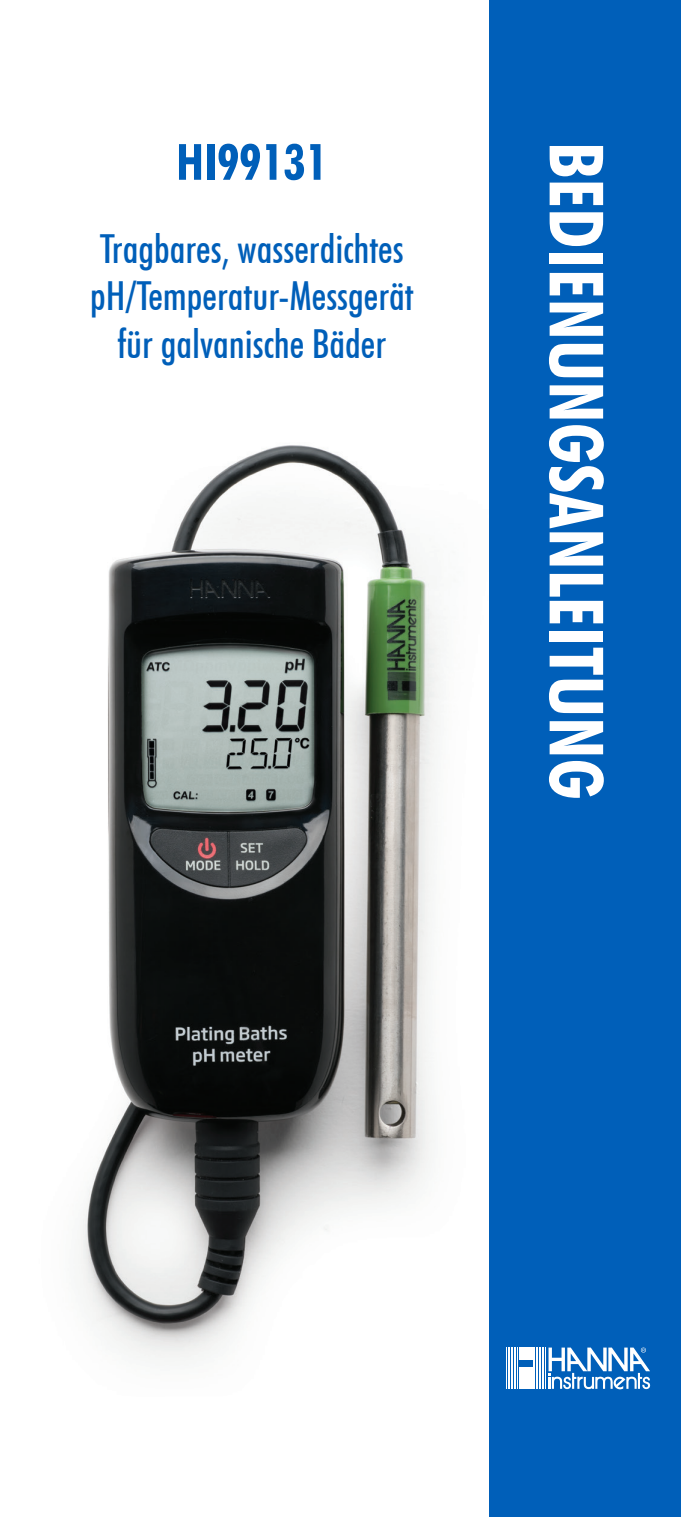
<style>
.page{position:relative;width:681px;height:1517px;background:#fff}
.page>*{position:absolute;margin:0;border:0;box-sizing:border-box;transform-origin:0 0}
.Instruction_Manual_1{font:700 condensed 75px "Futura BT";color:#fff}
.Manual_Code_1{font:700 condensed 50px "Futura BT";color:#005fb9}
.Manual_Title_1{font:500 condensed 40px "Futura BT";color:#005fb9}
</style>
<div class="page">
<img style="left:80px;top:445px;width:360px;height:913px">
<div style="left:489px;top:0;width:191px;height:1517px;background:#005fb9"></div>
<hr style="left:507px;top:1347px;width:1px;height:41px;background:#fff">
<hr style="left:509px;top:1347px;width:1px;height:41px;background:#fff">
<hr style="left:511px;top:1347px;width:1px;height:41px;background:#fff">
<hr style="left:512px;top:1347px;width:1px;height:41px;background:#fff">
<hr style="left:514px;top:1347px;width:1px;height:41px;background:#fff">
<hr style="left:515px;top:1347px;width:1px;height:41px;background:#fff">
<hr style="left:517px;top:1347px;width:1px;height:41px;background:#fff">
<hr style="left:534px;top:1347px;width:1px;height:41px;background:#fff">
<hr style="left:535px;top:1347px;width:1px;height:41px;background:#fff">
<hr style="left:537px;top:1347px;width:1px;height:41px;background:#fff">
<hr style="left:538px;top:1347px;width:1px;height:41px;background:#fff">
<hr style="left:540px;top:1347px;width:1px;height:41px;background:#fff">
<hr style="left:542px;top:1347px;width:1px;height:41px;background:#fff">
<hr style="left:543px;top:1347px;width:1px;height:41px;background:#fff">
<hr style="left:545px;top:1347px;width:1px;height:41px;background:#fff">
<svg style="left:548px;top:1347px;width:101px;height:42px"></svg>
<div style="left:518px;top:1347px;width:15px;height:41px;background:#fff"></div>
<hr style="left:506px;top:1347px;width:1px;height:41px;background:#fff">
<svg style="left:519px;top:1360px;width:13px;height:7px"></svg>
<p class="Manual_Code_1" style="left:176px;top:132px;width:153px">HI99131</p>
<p class="Manual_Title_1" style="left:100px;top:224px;width:305px">Tragbares, wasserdichtes</p>
<p class="Manual_Title_1" style="left:90px;top:272px;width:325px">pH/Temperatur-Messgerät</p>
<p class="Manual_Title_1" style="left:117px;top:319px;width:270px">für galvanische Bäder</p>
<p class="Instruction_Manual_1" style="left:621px;top:142px;width:660px;rotate:90deg">BEDIENUNGSANLEITUNG</p>
</div>
